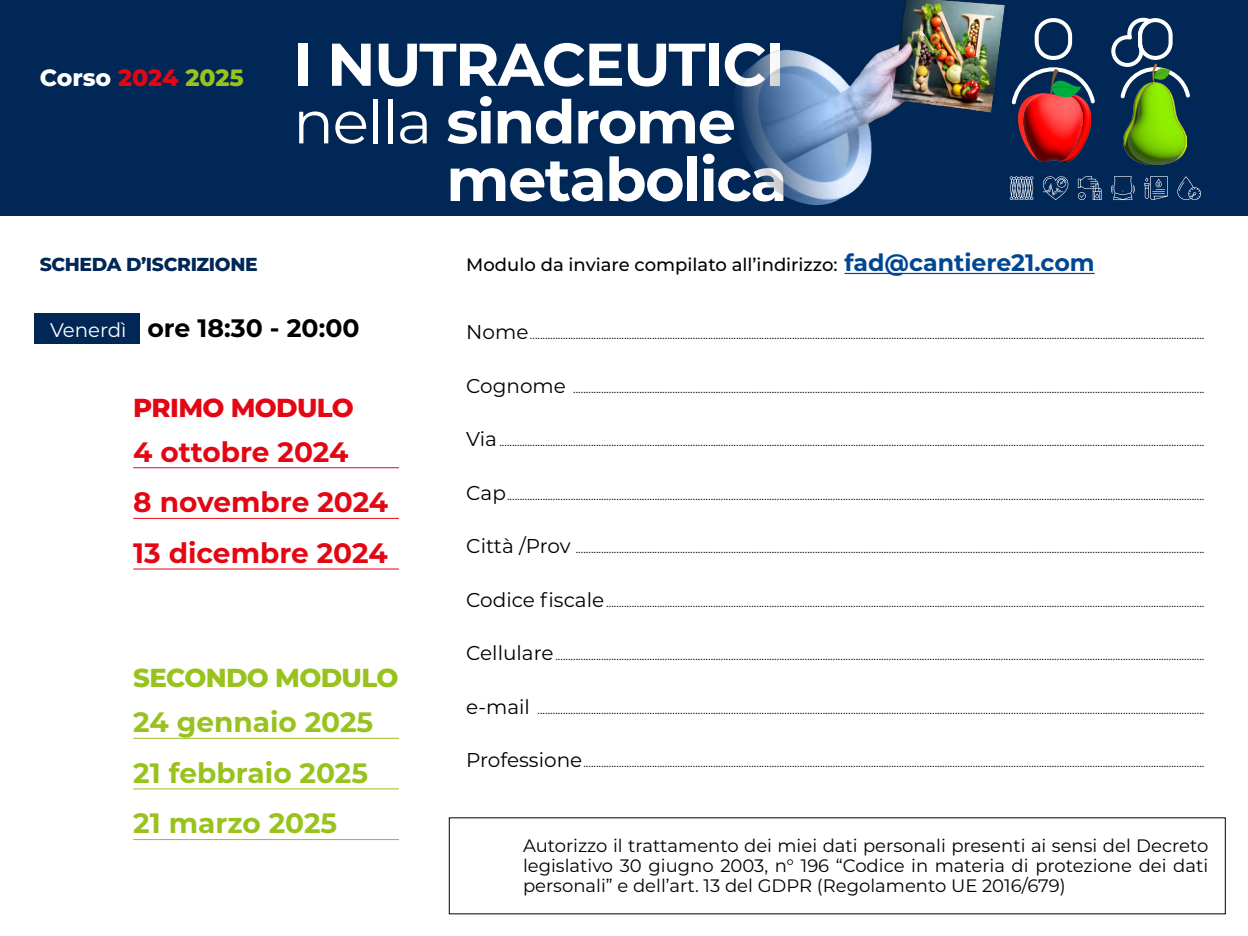
<style>
.page{position:relative;width:1248px;height:936px;background:#fff}
.page>*{position:absolute;margin:0;border:0;box-sizing:border-box;transform-origin:0 0}
.t1{font:700 60.2px "Montserrat";letter-spacing:-.025em;color:#fff}
.t2{font:700 28px/50.6px "Montserrat";color:#e30613}
.t3{font:700 28px/50.6px "Montserrat";color:#98c21d}
.t4{font:800 26px "Montserrat";letter-spacing:-.025em;color:#98c21d}
.t5{font:800 26px "Montserrat";letter-spacing:-.025em;color:#e30613}
.t6{font:700 25.2px "Montserrat";color:#000}
.t7{font:800 23.6px "Montserrat";color:#fff}
.t8{font:800 18.8px "Montserrat";letter-spacing:-.02em;color:#012757}
.t9{font:18px/20px "Montserrat";color:#000;text-align:justify}
.t10{font:500 18px "Montserrat";color:#000}
.t11{font:12px "Montserrat";color:#000}
.s1{color:#e30613}
.s2{color:#98c21d}
.s3{font-weight:400}
.s4{font-weight:700;font-size:23.6px;color:#004691}
.s5{font-weight:400;font-size:19.8px;color:#fff}
.s6{font-size:20px}
</style>
<div class="page">
<div style="left:0;top:0;width:1247px;height:215px;background:#012757"></div>
<hr style="left:844px;top:273px;width:250px;height:1px;background:#004691">
<hr style="left:133px;top:467px;width:266px;height:1px;background:#e30613">
<hr style="left:133px;top:518px;width:266px;height:1px;background:#e30613">
<hr style="left:133px;top:568px;width:266px;height:1px;background:#e30613">
<hr style="left:133px;top:737px;width:266px;height:1px;background:#98c21d">
<hr style="left:133px;top:788px;width:266px;height:1px;background:#98c21d">
<hr style="left:133px;top:839px;width:266px;height:1px;background:#98c21d">
<div style="left:1034px;top:18px;width:37px;height:42px;border:4px solid #fff;border-radius:16px"></div>
<svg style="left:1023px;top:176px;width:10px;height:24px"></svg>
<svg style="left:1043px;top:176px;width:26px;height:24px"></svg>
<svg style="left:1144px;top:176px;width:23px;height:24px"></svg>
<svg style="left:1077px;top:176px;width:24px;height:24px"></svg>
<svg style="left:1111px;top:176px;width:23px;height:24px"></svg>
<svg style="left:1177px;top:176px;width:23px;height:24px"></svg>
<svg style="left:1023px;top:67px;width:72px;height:94px"></svg>
<svg style="left:1111px;top:17px;width:79px;height:82px"></svg>
<img style="left:1123px;top:82px;width:63px;height:82px">
<img style="left:712px;top:0;width:311px;height:216px">
<div style="left:35px;top:313px;width:105px;height:31px;background:#012757"></div>
<h3 class="t7" style="left:40px;top:60px;width:206px">Corso <span class="s1">2024</span> <span class="s2">2025</span></h3>
<h1 class="t1" style="left:293px;top:21px;width:493px">I NUTRACEUTICI</h1>
<h1 class="t1" style="left:293px;top:79px;width:444px"><span class="s3">nella</span> sindrome</h1>
<h1 class="t1" style="left:446px;top:136px;width:343px">metabolica</h1>
<h3 class="t8" style="left:40px;top:250px;width:219px">SCHEDA D’ISCRIZIONE</h3>
<h3 class="t10" style="left:466px;top:252px;width:630px">Modulo da inviare compilato all’indirizzo: <span class="s4">fad@cantiere21.com</span></h3>
<h3 class="t6" style="left:50px;top:310px;width:311px"><span class="s5">Venerdì</span> ore 18:30 - 20:00</h3>
<h3 class="t5" style="left:133px;top:388px;width:222px">PRIMO MODULO</h3>
<h2 class="t2" style="left:133px;top:425px;width:256px">4 ottobre 2024<br>8 novembre 2024<br>13 dicembre 2024</h2>
<h3 class="t4" style="left:133px;top:658px;width:266px">SECONDO MODULO</h3>
<h2 class="t3" style="left:133px;top:695px;width:241px">24 gennaio 2025<br>21 febbraio 2025<br>21 marzo 2025</h2>
<p class="t11" style="left:466px;top:326px;width:739px"><span class="s6">Nome</span>.........................................................................................................................................................................................................................................................................</p>
<p class="t11" style="left:466px;top:380px;width:739px"><span class="s6">Cognome</span> ........................................................................................................................................................................................................................................................</p>
<p class="t11" style="left:466px;top:433px;width:739px"><span class="s6">Via</span> .....................................................................................................................................................................................................................................................................................</p>
<p class="t11" style="left:466px;top:487px;width:739px"><span class="s6">Cap</span>..................................................................................................................................................................................................................................................................................</p>
<p class="t11" style="left:466px;top:540px;width:739px"><span class="s6">Città /Prov</span> .......................................................................................................................................................................................................................................................</p>
<p class="t11" style="left:466px;top:594px;width:739px"><span class="s6">Codice fiscale</span> ...........................................................................................................................................................................................................................................</p>
<p class="t11" style="left:466px;top:647px;width:739px"><span class="s6">Cellulare</span>...............................................................................................................................................................................................................................................................</p>
<p class="t11" style="left:466px;top:701px;width:739px"><span class="s6">e-mail</span> ......................................................................................................................................................................................................................................................................</p>
<p class="t11" style="left:466px;top:754px;width:739px"><span class="s6">Professione</span>....................................................................................................................................................................................................................................................</p>
<h3 class="t9" style="left:523px;top:835px;width:686px">Autorizzo il trattamento dei miei dati personali presenti ai sensi del Decreto legislativo 30 giugno 2003, n° 196 “Codice in materia di protezione dei dati personali” e dell’art. 13 del GDPR (Regolamento UE 2016/679)</h3>
</div>
